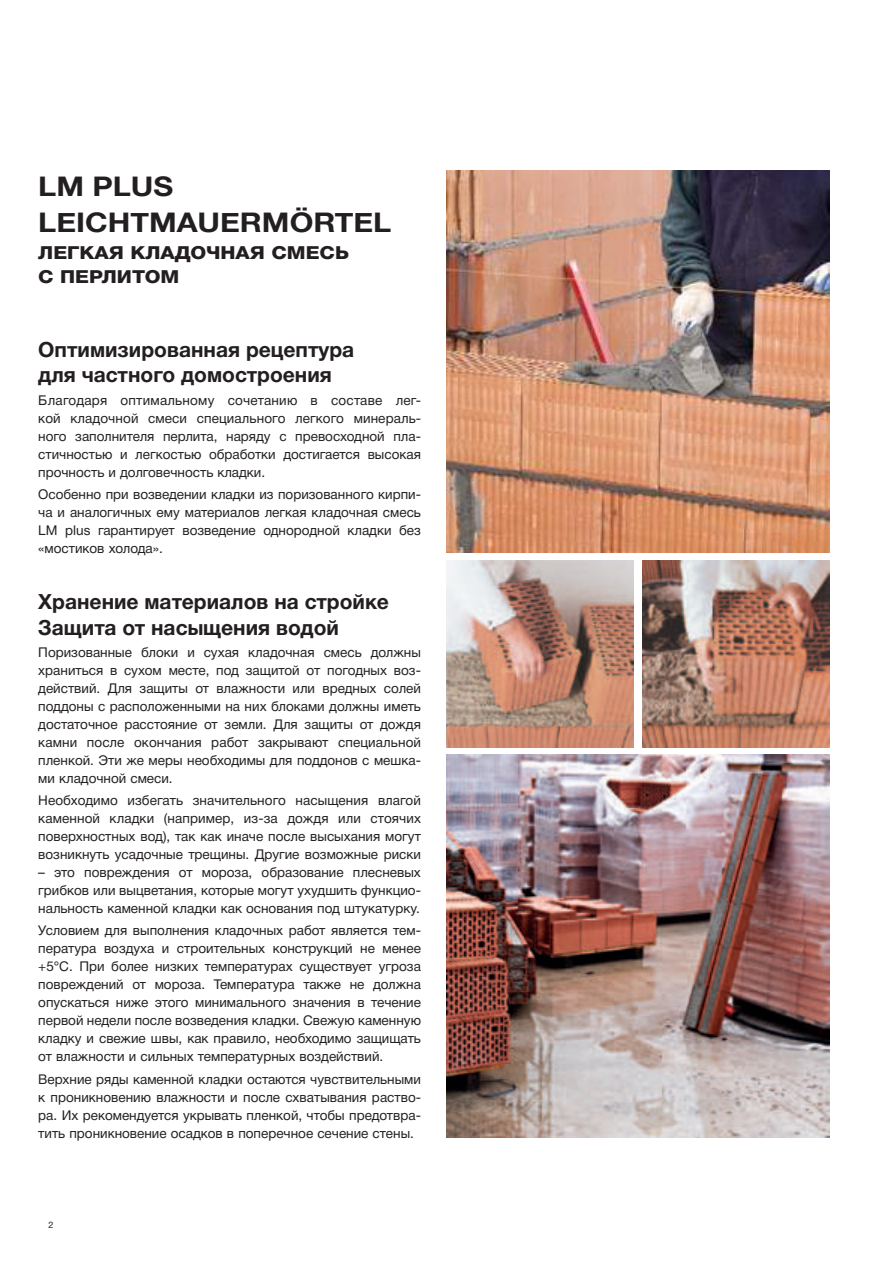
<style>
.page{position:relative;width:893px;height:1263px;background:#fff}
.page>*{position:absolute;margin:0;border:0;box-sizing:border-box;transform-origin:0 0}
.t1{font:700 27px/35.1px "Helvetica Neue";color:#231f20;scale:1.13 1}
.t2{font:700 21px/25.5px "Helvetica Neue Cyr";color:#231f20}
.t3{font:800 18px/23.4px "Helvetica Neue Cyr";color:#231f20;scale:1.13 1}
.t4{font:13.5px/18px "Helvetica Neue Cyr";color:#231f20;text-align:justify}
.t5{font:9px "Helvetica Neue Cyr";color:#231f20}
</style>
<div class="page">
<img style="left:446px;top:170px;width:383px;height:383px">
<img style="left:446px;top:755px;width:383px;height:382px">
<img style="left:446px;top:560px;width:188px;height:187px">
<img style="left:642px;top:560px;width:187px;height:187px">
<h1 class="t1" style="left:38px;top:169px;width:314px">LM PLUS<br>LEICHTMAUERMÖRTEL</h1>
<h3 class="t3" style="left:38px;top:242px;width:276px">ЛЕГКАЯ КЛАДОЧНАЯ СМЕСЬ<br>С пЕрЛитОМ</h3>
<h2 class="t2" style="left:38px;top:338px;width:318px">Оптимизированная рецептура для частного домостроения</h2>
<p class="t4" style="left:38px;top:392px;width:384px">Благодаря оптимальному сочетанию в составе лег&shy;кой кладочной смеси специального легкого минераль&shy;ного за полнителя перлита, наряду с превосходной пла&shy;стичностью и легкостью обработки достигается высокая прочность и долговечность кладки.</p>
<p class="t4" style="left:38px;top:486px;width:384px">Особенно при возведении кладки из поризованного кирпи&shy;ча и аналогичных ему материалов легкая кладочная смесь LM plus гарантирует возведение однородной кладки без «мостиков холода».</p>
<h2 class="t2" style="left:38px;top:591px;width:352px">Хранение материалов на стройке<br>Защита от насыщения водой</h2>
<p class="t4" style="left:38px;top:644px;width:384px">Поризованные блоки и сухая кладочная смесь должны храниться в сухом месте, под защитой от погодных воз&shy;действий. Для защиты от влажности или вредных солей поддоны с расположенными на них блоками должны иметь достаточное расстояние от земли. Для защиты от дождя камни после окончания работ закрывают специальной пленкой. Эти же меры необходимы для поддонов с мешка&shy;ми кладочной смеси.</p>
<p class="t4" style="left:38px;top:792px;width:384px">Необходимо избегать значительного насыщения влагой каменной кладки (например, из-за дождя или стоячих поверхностных вод), так как иначе после высыхания могут возникнуть усадочные трещины. Другие возможные риски</p>
<p class="t4" style="left:38px;top:864px;width:384px">– это повреждения от мороза, образование плесневых грибков или выцветания, которые могут ухудшить функцио&shy;нальность каменной кладки как основания под штукатурку.</p>
<p class="t4" style="left:38px;top:922px;width:384px">Условием для выполнения кладочных работ является тем&shy;пература воздуха и строительных конструкций не менее +5°C. При более низких температурах существует угроза повреждений от мороза. Температура также не должна опускаться ниже этого минимального значения в течение первой недели после возведения кладки. Свежую каменную кладку и свежие швы, как правило, необходимо защищать от влажности и сильных температурных воздействий.</p>
<p class="t4" style="left:38px;top:1071px;width:384px">Верхние ряды каменной кладки остаются чувствительными к проникновению влажности и после схватывания раство&shy;ра. Их рекомендуется укрывать пленкой, чтобы предотвра&shy;тить проникновение осадков в поперечное сечение стены.</p>
<p class="t5" style="left:49px;top:1221px;width:7px">2</p>
</div>
